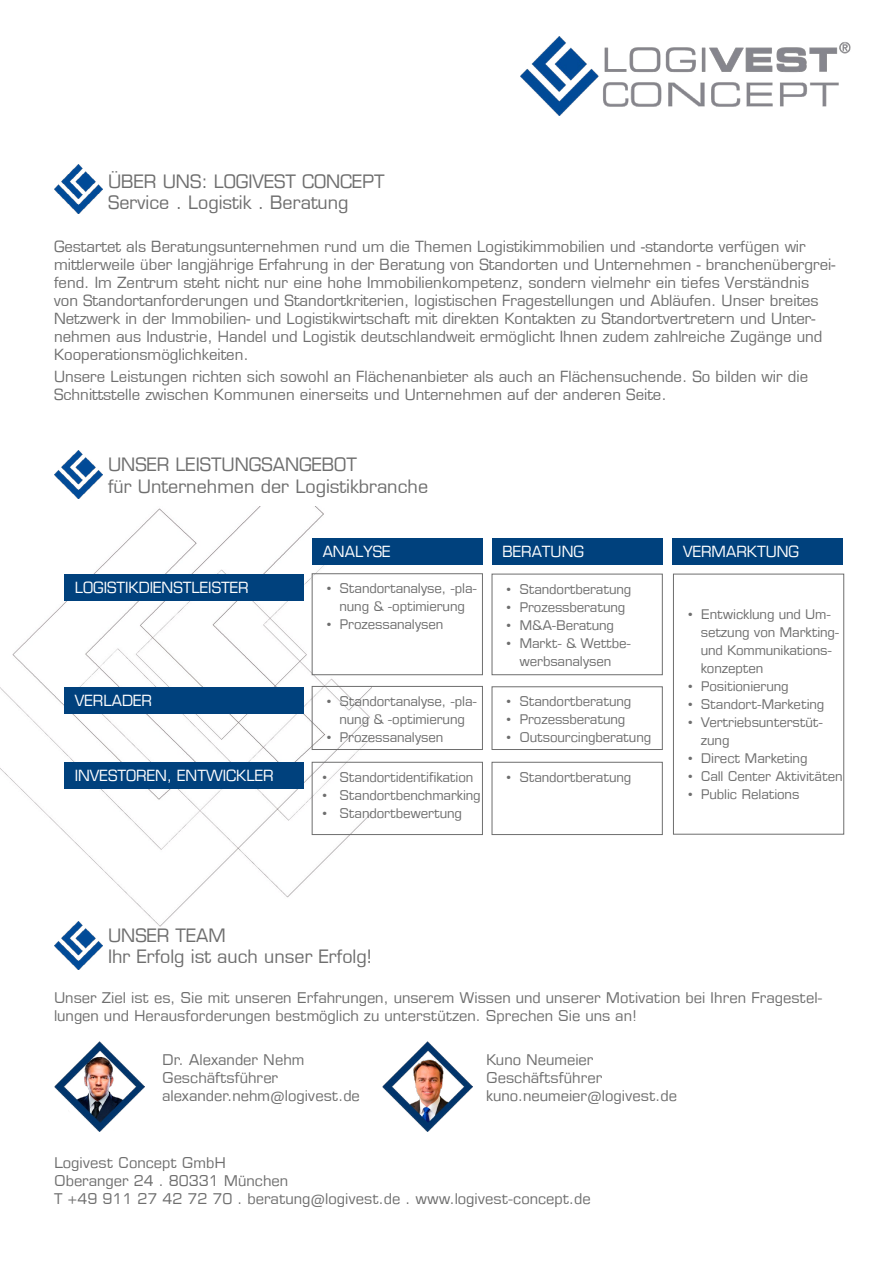
<style>
.page{position:relative;width:893px;height:1263px;background:#fff}
.page>*{position:absolute;margin:0;border:0;box-sizing:border-box;transform-origin:0 0}
.t1{font:18px/21.6px "Eurostile";color:#6e6e6e}
.t2{font:15px/18px "Eurostile";color:#6e6e6e}
.t3{font:15px/18px "Eurostile LT";color:#6e6e6e}
.t4{font:15px "Eurostile";color:#fff}
.t5{font:13.5px/18px "Eurostile LT";letter-spacing:-.01em;color:#6e6e6e;text-align:center}
</style>
<div class="page">
<img style="left:0;top:506px;width:371px;height:421px">
<img style="left:54px;top:165px;width:49px;height:48px">
<img style="left:521px;top:37px;width:330px;height:78px">
<img style="left:54px;top:450px;width:49px;height:49px">
<div style="left:312px;top:538px;width:170px;height:26px;background:#00417d"></div>
<div style="left:492px;top:538px;width:170px;height:26px;background:#00417d"></div>
<div style="left:673px;top:538px;width:170px;height:26px;background:#00417d"></div>
<div style="left:64px;top:574px;width:240px;height:27px;background:#00417d"></div>
<div style="left:312px;top:573px;width:171px;height:102px;border:1px solid #6e6e6e"></div>
<div style="left:492px;top:574px;width:171px;height:101px;border:1px solid #6e6e6e"></div>
<div style="left:64px;top:687px;width:240px;height:27px;background:#00417d"></div>
<div style="left:312px;top:686px;width:171px;height:64px;border:1px solid #6e6e6e"></div>
<div style="left:492px;top:686px;width:171px;height:64px;border:1px solid #6e6e6e"></div>
<div style="left:64px;top:762px;width:240px;height:27px;background:#00417d"></div>
<div style="left:312px;top:762px;width:171px;height:73px;border:1px solid #6e6e6e"></div>
<div style="left:492px;top:762px;width:171px;height:73px;border:1px solid #6e6e6e"></div>
<div style="left:673px;top:574px;width:171px;height:260px;border:1px solid #6e6e6e"></div>
<img style="left:54px;top:1042px;width:90px;height:90px">
<img style="left:54px;top:921px;width:49px;height:49px">
<img style="left:383px;top:1042px;width:90px;height:90px">
<p class="t1" style="left:108px;top:171px;width:278px">ÜBER UNS: LOGIVEST CONCEPT<br>Service . Logistik . Beratung</p>
<p class="t2" style="left:54px;top:237px;width:783px">Gestartet als Beratungsunternehmen rund um die Themen Logistikimmobilien und -standorte verfügen wir mittlerweile über langjährige Erfahrung in der Beratung von Standorten und Unternehmen - branchenübergrei&shy;fend. Im Zentrum steht nicht nur eine hohe Immobilienkompetenz, sondern vielmehr ein tiefes Verständnis von Standortanforderungen und Standortkriterien, logistischen Fragestellungen und Abläufen. Unser breites Netzwerk in der Immobilien- und Logistikwirtschaft mit direkten Kontakten zu Standortvertretern und Unter&shy;nehmen aus Industrie, Handel und Logistik deutschlandweit ermöglicht Ihnen zudem zahlreiche Zugänge und Kooperationsmöglichkeiten.</p>
<p class="t2" style="left:54px;top:367px;width:756px">Unsere Leistungen richten sich sowohl an Flächenanbieter als auch an Flächensuchende. So bilden wir die<br>Schnittstelle zwischen Kommunen einerseits und Unternehmen auf der anderen Seite.</p>
<p class="t1" style="left:108px;top:454px;width:322px">UNSER LEISTUNGSANGEBOT<br>für Unternehmen der Logistikbranche</p>
<p class="t4" style="left:323px;top:542px;width:69px">ANALYSE</p>
<p class="t4" style="left:502px;top:542px;width:83px">BERATUNG</p>
<p class="t4" style="left:683px;top:542px;width:117px">VERMARKTUNG</p>
<p class="t4" style="left:75px;top:579px;width:175px">LOGISTIKDIENSTLEISTER</p>
<p class="t5" style="left:327px;top:579px;width:152px">• Standortanalyse, -pla&shy;nung &amp; -optimierung</p>
<p class="t5" style="left:327px;top:615px;width:118px">• Prozessanalysen</p>
<p class="t4" style="left:75px;top:691px;width:79px">VERLADER</p>
<p class="t5" style="left:327px;top:692px;width:152px">• Standortanalyse, -pla&shy;nung &amp; -optimierung</p>
<p class="t5" style="left:327px;top:728px;width:118px">• Prozessanalysen</p>
<p class="t4" style="left:75px;top:766px;width:200px">INVESTOREN, ENTWICKLER</p>
<p class="t5" style="left:322px;top:768px;width:152px">• Standortidentifikation</p>
<p class="t5" style="left:322px;top:786px;width:160px">• Standortbenchmarking</p>
<p class="t5" style="left:322px;top:804px;width:141px">• Standortbewertung</p>
<p class="t5" style="left:507px;top:580px;width:126px">• Standortberatung</p>
<p class="t5" style="left:507px;top:598px;width:120px">• Prozessberatung</p>
<p class="t5" style="left:507px;top:616px;width:109px">• M&amp;A-Beratung</p>
<p class="t5" style="left:507px;top:634px;width:126px">• Markt- &amp; Wettbe&shy;werbsanalysen</p>
<p class="t5" style="left:507px;top:692px;width:126px">• Standortberatung</p>
<p class="t5" style="left:507px;top:710px;width:120px">• Prozessberatung</p>
<p class="t5" style="left:507px;top:728px;width:146px">• Outsourcingberatung</p>
<p class="t5" style="left:507px;top:768px;width:126px">• Standortberatung</p>
<p class="t5" style="left:701px;top:605px;width:140px;text-align:left;text-indent:-13px">• Entwicklung und Um&shy;setzung von Markting&shy;und Kommunikations&shy;konzepten</p>
<p class="t5" style="left:688px;top:677px;width:102px">• Positionierung</p>
<p class="t5" style="left:688px;top:695px;width:138px">• Standort-Marketing</p>
<p class="t5" style="left:701px;top:713px;width:124px;text-align:left;text-indent:-13px">• Vertriebsunterstüt&shy;zung</p>
<p class="t5" style="left:688px;top:749px;width:121px">• Direct Marketing</p>
<p class="t5" style="left:688px;top:767px;width:156px">• Call Center Aktivitäten</p>
<p class="t5" style="left:688px;top:785px;width:113px">• Public Relations</p>
<p class="t1" style="left:108px;top:924px;width:265px">UNSER TEAM<br>Ihr Erfolg ist auch unser Erfolg!</p>
<p class="t3" style="left:54px;top:988px;width:770px">Unser Ziel ist es, Sie mit unseren Erfahrungen, unserem Wissen und unserer Motivation bei Ihren Fragestel&shy;lungen und Herausforderungen bestmöglich zu unterstützen. Sprechen Sie uns an!</p>
<p class="t3" style="left:162px;top:1051px;width:144px">Dr. Alexander Nehm</p>
<p class="t3" style="left:486px;top:1051px;width:109px">Kuno Neumeier</p>
<p class="t3" style="left:162px;top:1069px;width:118px">Geschäftsführer</p>
<p class="t3" style="left:486px;top:1069px;width:118px">Geschäftsführer</p>
<p class="t3" style="left:162px;top:1087px;width:199px">alexander.nehm@logivest.de</p>
<p class="t3" style="left:486px;top:1087px;width:193px">kuno.neumeier@logivest.de</p>
<p class="t3" style="left:54px;top:1153px;width:538px">Logivest Concept GmbH<br>Oberanger 24 . 80331 München<br>T +49 911 27 42 72 70 . beratung@logivest.de . www.logivest-concept.de</p>
</div>
